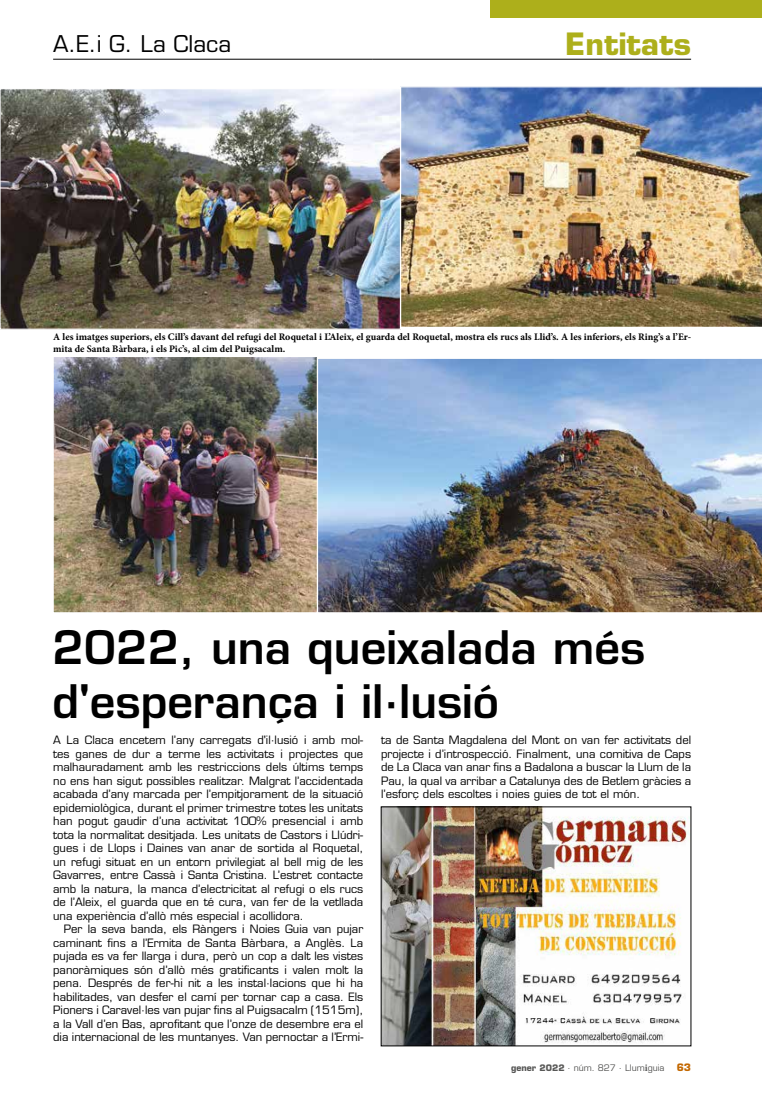
<style>
.page{position:relative;width:762px;height:1117px;background:#fff}
.page>*{position:absolute;margin:0;border:0;box-sizing:border-box;transform-origin:0 0}
.t1{font:600 45px/54px "Eurostile LT Std";color:#000}
.t2{font:700 30px "Eurostile LT Std";color:#adaf1b}
.t3{font:22.5px "Eurostile LT Std";color:#000}
.t4{font:11.25px/13.5px "Eurostile LT Std";color:#000;text-align:justify}
.t5{font:700 10px/12px "Minion Pro";color:#000}
.t6{font:8.75px "Eurostile LT Std";color:#575756}
.s1{font-weight:700}
.s2{font-family:"Minion Pro";font-weight:700;font-size:10px}
.s3{font-weight:700;font-size:10px;color:#c36800}
</style>
<div class="page">
<div style="left:490px;top:0;width:272px;height:18px;background:#adaf1b"></div>
<hr style="left:53px;top:59px;width:319px;height:1px;background:#000">
<hr style="left:372px;top:59px;width:319px;height:1px;background:#000">
<img style="left:400px;top:86px;width:362px;height:241px">
<img style="left:55px;top:358px;width:261px;height:253px">
<div style="left:53px;top:356px;width:265px;height:257px;border:1px solid #fff"></div>
<img style="left:317px;top:357px;width:445px;height:256px">
<img style="left:2px;top:90px;width:397px;height:238px">
<div style="left:0;top:88px;width:401px;height:242px;border:1px solid #fff"></div>
<img style="left:383px;top:808px;width:306px;height:235px">
<h3 class="t3" style="left:53px;top:31px;width:180px">A.E.i G. La Claca</h3>
<h2 class="t2" style="left:565px;top:26px;width:127px">Entitats</h2>
<p class="t5" style="left:53px;top:331px;width:639px">A les imatges superiors, els Cill’s davant del refugi del Roquetal i L’Aleix, el guarda del Roquetal, mostra els rucs als Llid’s. A les inferiors, els Ring’s a l’Er&shy;mita de Santa Bàrbara, i els Pic’s, al cim del Puigsacalm.</p>
<h1 class="t1" style="left:53px;top:620px;width:594px">2022, una queixalada més d'esperança i il·lusió</h1>
<p class="t4" style="left:53px;top:733px;width:312px">A La Claca encetem l’any carregats d'il·lusió i amb mol&shy;tes ganes de dur a terme les activitats i projectes que malhauradament amb les restriccions dels últims temps no ens han sigut possibles realitzar. Malgrat l’accidentada acabada d’any marcada per l’empitjorament de la situació epidemiològica, durant el primer trimestre totes les unitats han pogut gaudir d’una activitat 100% presencial i amb tota la normalitat desitjada. Les unitats de Castors i Llúdri&shy;gues i de Llops i Daines van anar de sortida al Roquetal, un refugi situat en un entorn privilegiat al bell mig de les Gavarres, entre Cassà i Santa Cristina. L’estret contacte amb la natura, la manca d’electricitat al refugi o els rucs de l’Aleix, el guarda que en té cura, van fer de la vetllada una experiència d’allò més especial i acollidora.</p>
<p class="t4" style="left:53px;top:922px;width:312px;text-indent:11px">Per la seva banda, els Ràngers i Noies Guia van pujar caminant fins a l’Ermita de Santa Bàrbara, a Anglès. La pujada es va fer llarga i dura, però un cop a dalt les vistes panoràmiques són d’allò més gratificants i valen molt la pena. Després de fer-hi nit a les instal·lacions que hi ha habilitades, van desfer el camí per tornar cap a casa. Els Pioners i Caravel·les van pujar fins al Puigsacalm (1515m), a la Vall d’en Bas, aprofitant que l’onze de desembre era el dia internacional de les muntanyes. Van pernoctar a l’Ermi-</p>
<p class="t4" style="left:381px;top:733px;width:312px">ta de Santa Magdalena del Mont on van fer activitats del projecte i d’introspecció. Finalment, una comitiva de Caps de La Claca van anar fins a Badalona a buscar la Llum de la Pau, la qual va arribar a Catalunya des de Betlem gràcies a l’esforç dels escoltes i noies guies de tot el món.</p>
<p class="t6" style="left:511px;top:1062px;width:182px"><span class="s1">gener 2022</span> · núm. 827 · Llum<span class="s2">i</span>guia <span class="s3">63</span></p>
</div>
